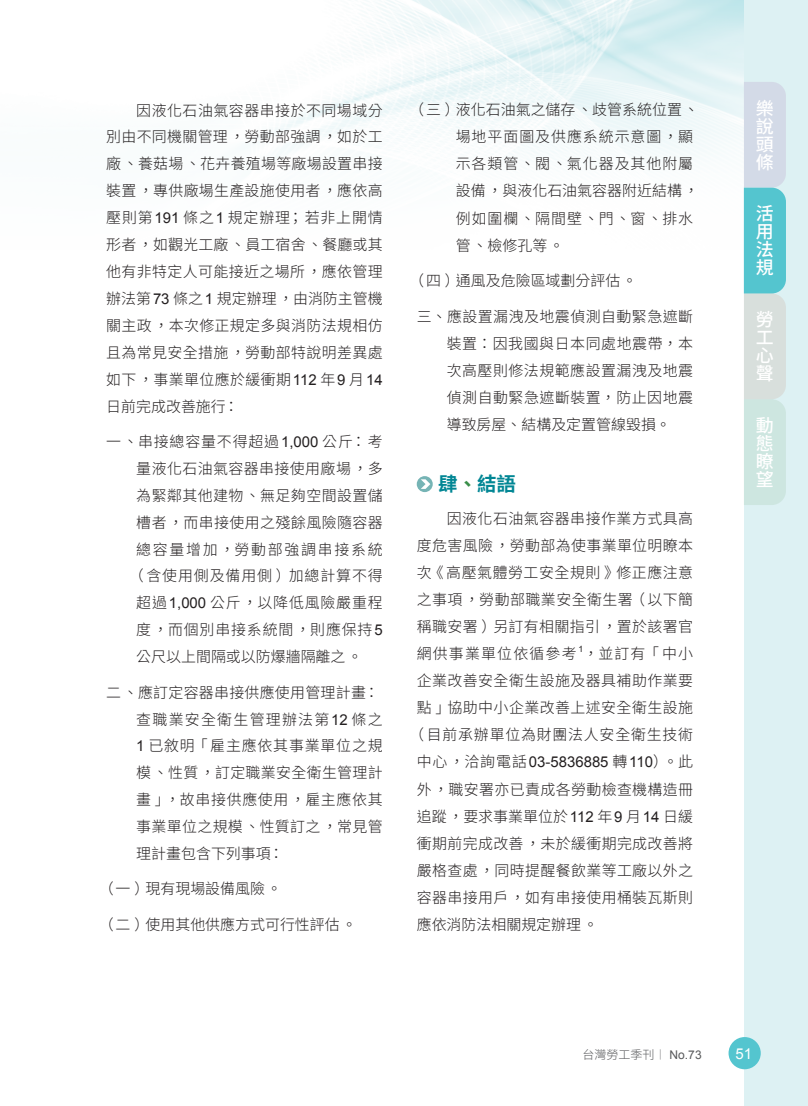
<style>
.page{position:relative;width:808px;height:1106px;background:#fff}
.page>*{position:absolute;margin:0;border:0;box-sizing:border-box;transform-origin:0 0}
.壹_活用法規{font:700 19.5px "Noto Sans CJ Ktc";color:#018694}
.t1{font:500 18px/18px "Noto Sans CJ Ktc";color:#fff;text-align:justify}
.N內文{font:300 15px/26.8px "Noto Sans CJ Ktc";letter-spacing:.025em;color:#231f20;text-align:justify}
.一{font:300 15px/26.8px "Noto Sans CJ Ktc";letter-spacing:.035em;color:#231f20}
.一_有內文的{font:300 15px/27px "Noto Sans CJ Ktc";letter-spacing:.065em;color:#231f20}
.一-2{font:300 15px "Noto Sans CJ Ktc";letter-spacing:.055em;color:#231f20}
.一_有內文的-2{font:300 15px "Noto Sans CJ Ktc";color:#231f20}
.N內文-2{font:300 15px "Noto Sans CJ Ktc";color:#231f20}
.N內文-3{font:15px "Arial";color:#231f20}
.N內文-4{font:300 15px "Noto Sans CJ Ktc";letter-spacing:.05em;color:#231f20}
.一-3{font:300 15px "Noto Sans CJ Ktc";letter-spacing:.06em;color:#231f20}
.一-4{font:300 15px "Noto Sans CJ Ktc";letter-spacing:.115em;color:#231f20}
.一-5{font:300 15px "Noto Sans CJ Ktc";color:#231f20}
.t2{font:15px "Arial";color:#fff}
.t3{font:300 12px "Noto Sans CJ Ktc";color:#57585a}
.N內文-5{font:8.7px "Arial";color:#231f20}
.s1{font-family:"Arial";font-weight:400}
.s2{color:#398e49}
.s3{font-family:"Noto Sans CJ Ktc";font-weight:300}
.s4{font-family:"Adobe Ming Std"}
</style>
<div class="page">
<img style="left:269px;top:0;width:475px;height:294px">
<div style="left:744px;top:0;width:64px;height:1106px;background:#ddf1f3"></div>
<svg style="left:744px;top:82px;width:42px;height:423px;background:#b3d9dc"></svg>
<div style="left:728px;top:1037px;width:33px;height:32px;background:#54c5cf;border-radius:50%"></div>
<svg style="left:417px;top:476px;width:16px;height:16px"></svg>
<svg style="left:421px;top:479px;width:9px;height:10px"></svg>
<p class="N內文" style="left:106px;top:97px;width:278px;text-indent:30px">因液化石油氣容器串接於不同場域分別由不同機關管理，勞動部強調，如於工廠、養菇場、花卉養殖場等廠場設置串接裝置，專供廠場生產設施使用者，應依高壓則第<span class="s1">191</span> 條之<span class="s1">1</span> 規定辦理；若非上開情形者，如觀光工廠、員工宿舍、餐廳或其他有非特定人可能接近之場所，應依管理辦法第<span class="s1">73</span> 條之<span class="s1">1</span> 規定辦理，由消防主管機關主政，本次修正規定多與消防法規相仿且為常見安全措施，勞動部特說明差異處如下，事業單位應於緩衝期<span class="s1">112</span> 年<span class="s1">9</span> 月<span class="s1">14</span>日前完成改善施行：</p>
<p class="一-2" style="left:106px;top:433px;width:278px">一、串接總容量不得超過<span class="s1">1,000</span> 公斤：考</p>
<p class="一" style="left:136px;top:455px;width:248px">量液化石油氣容器串接使用廠場，多</p>
<p class="一" style="left:136px;top:482px;width:248px">為緊鄰其他建物、無足夠空間設置儲</p>
<p class="一" style="left:136px;top:509px;width:248px">槽者，而串接使用之殘餘風險隨容器</p>
<p class="一-4" style="left:136px;top:540px;width:248px">總容量增加，勞動部強調串接系統</p>
<p class="一-3" style="left:129px;top:567px;width:255px">（含使用側及備用側）加總計算不得</p>
<p class="一-2" style="left:136px;top:594px;width:248px">超過<span class="s1">1,000</span> 公斤，以降低風險嚴重程</p>
<p class="一-2" style="left:136px;top:621px;width:248px">度，而個別串接系統間，則應保持<span class="s1">5</span></p>
<p class="一-5" style="left:136px;top:648px;width:227px">公尺以上間隔或以防爆牆隔離之。</p>
<p class="一" style="left:136px;top:679px;width:248px;text-indent:-30px">二、應訂定容器串接供應使用管理計畫：查職業安全衛生管理辦法第<span class="s1">12</span> 條之<br><span class="s1">1</span> 已敘明「雇主應依其事業單位之規模、性質，訂定職業安全衛生管理計畫」，故串接供應使用，雇主應依其事業單位之規模、性質訂之，常見管理計畫包含下列事項：</p>
<p class="一_有內文的-2" style="left:99px;top:880px;width:185px">（一）現有現場設備風險。</p>
<p class="一_有內文的-2" style="left:99px;top:916px;width:259px">（二）使用其他供應方式可行性評估。</p>
<p class="一_有內文的" style="left:456px;top:97px;width:244px;text-indent:-46px">（三）液化石油氣之儲存、歧管系統位置、場地平面圖及供應系統示意圖，顯示各類管、閥、氣化器及其他附屬設備，與液化石油氣容器附近結構，例如圍欄、隔間壁、門、窗、排水管、檢修孔等。</p>
<p class="一_有內文的-2" style="left:409px;top:272px;width:229px">（四）通風及危險區域劃分評估。</p>
<p class="一" style="left:447px;top:303px;width:248px;text-align:justify;text-indent:-30px">三、應設置漏洩及地震偵測自動緊急遮斷裝置：因我國與日本同處地震帶，本次高壓則修法規範應設置漏洩及地震偵測自動緊急遮斷裝置，防止因地震導致房屋、結構及定置管線毀損。</p>
<p class="壹_活用法規" style="left:438px;top:472px;width:79px">肆<span class="s2">、</span>結語</p>
<p class="N內文" style="left:417px;top:505px;width:278px;text-indent:30px">因液化石油氣容器串接作業方式具高度危害風險，勞動部為使事業單位明瞭本次《高壓氣體勞工安全規則》修正應注意之事項，勞動部職業安全衛生署（以下簡稱職安署）另訂有相關指引，置於該署官網供事業單位依循參考，並訂有「中小</p>
<p class="N內文-5" style="left:578px;top:643px;width:6px">1</p>
<p class="N內文" style="left:417px;top:667px;width:278px">企業改善安全衛生設施及器具補助作業要</p>
<p class="N內文" style="left:417px;top:694px;width:278px">點」協助中小企業改善上述安全衛生設施</p>
<p class="N內文-4" style="left:409px;top:726px;width:285px">（目前承辦單位為財團法人安全衛生技術</p>
<p class="N內文-3" style="left:417px;top:752px;width:278px"><span class="s3">中心，洽詢電話</span>03-5836885 <span class="s3">轉</span>110<span class="s3">）。此</span></p>
<p class="N內文" style="left:417px;top:776px;width:278px">外，職安署亦已責成各勞動檢查機構造冊</p>
<p class="N內文-2" style="left:417px;top:807px;width:278px">追蹤，要求事業單位於<span class="s1">112</span> 年<span class="s1">9</span> 月<span class="s1">14</span> 日緩</p>
<p class="N內文" style="left:417px;top:830px;width:278px">衝期前完成改善，未於緩衝期完成改善將</p>
<p class="N內文" style="left:417px;top:857px;width:278px">嚴格查處，同時提醒餐飲業等工廠以外之</p>
<p class="N內文" style="left:417px;top:884px;width:278px">容器串接用戶，如有串接使用桶裝瓦斯則</p>
<p class="N內文-2" style="left:417px;top:916px;width:183px">應依消防法相關規定辦理。</p>
<p class="t1" style="left:756px;top:99px;width:19px">樂說頭條</p>
<p class="t1" style="left:756px;top:205px;width:19px">活用法規</p>
<p class="t1" style="left:756px;top:311px;width:19px">勞工心聲</p>
<p class="t1" style="left:756px;top:417px;width:19px">動態瞭望</p>
<p class="t3" style="left:583px;top:1047px;width:121px">台灣勞工季刊<span class="s4">｜</span> <span class="s1">No.73</span></p>
<p class="t2" style="left:735px;top:1043px;width:18px">51</p>
</div>
